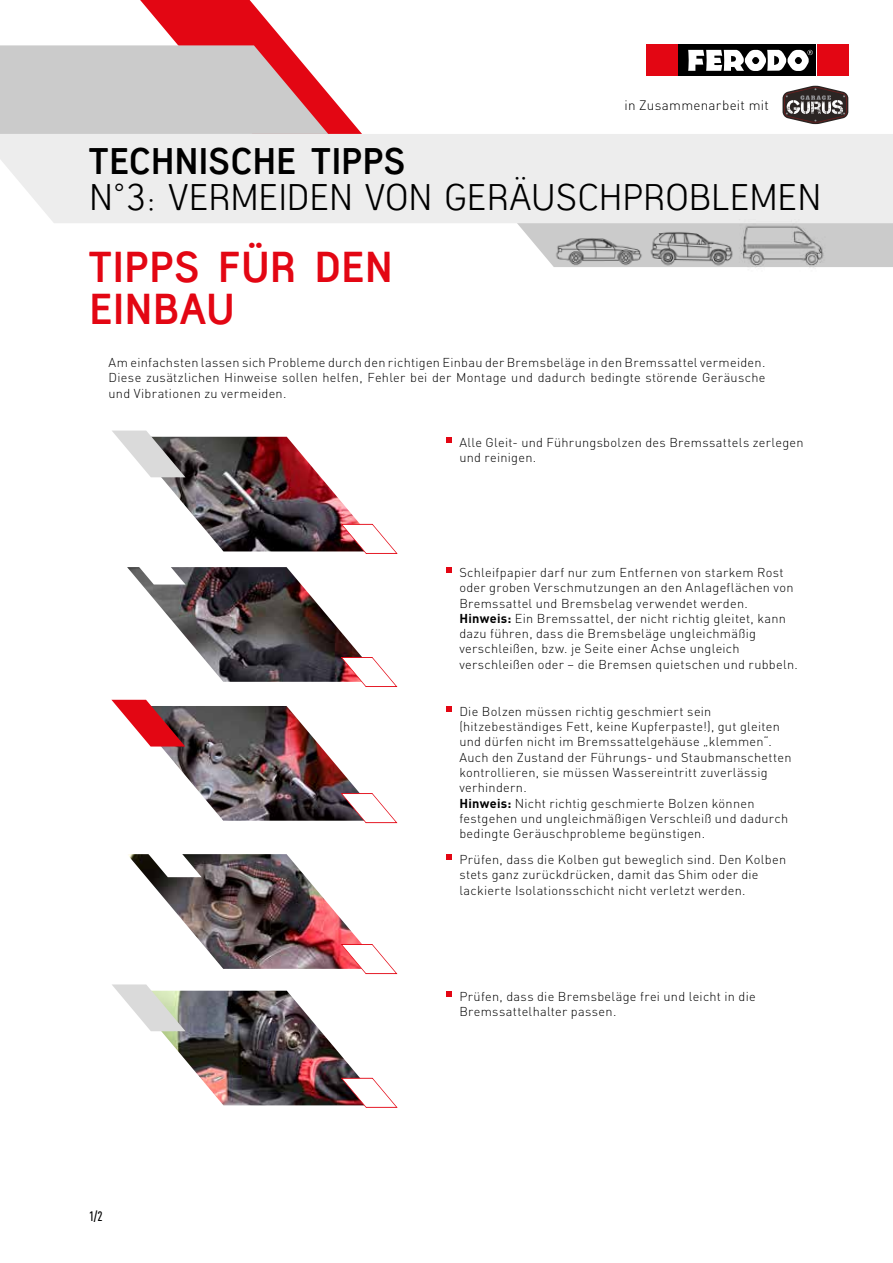
<style>
.page{position:relative;width:893px;height:1263px;background:#fff}
.page>*{position:absolute;margin:0;border:0;box-sizing:border-box;transform-origin:0 0}
.t1{font:700 42px/42px "Antagometrica BT";letter-spacing:.005em;color:#e30613}
.t2{font:36px "Antagometrica BT Light";color:#000}
.t3{font:700 36px "Antagometrica BT";letter-spacing:.01em;color:#000}
.t4{font:300 13.5px "DIN Pro";letter-spacing:.02em;color:#000}
.t5{font:500 condensed 13.5px "DIN Pro";color:#000}
.t6{font:300 12.75px/15.3px "DIN Pro";letter-spacing:.025em;color:#000}
.s1{font-weight:700}
</style>
<div class="page">
<div style="left:678px;top:45px;width:138px;height:31px;background:#000"></div>
<div style="left:646px;top:45px;width:32px;height:31px;background:#e30613"></div>
<div style="left:817px;top:45px;width:31px;height:31px;background:#e30613"></div>
<svg style="left:688px;top:50px;width:125px;height:21px"></svg>
<svg style="left:0;top:0;width:362px;height:134px"></svg>
<div style="left:831px;top:223px;width:62px;height:44px;background:#cbcbcb"></div>
<div style="left:0;top:134px;width:893px;height:89px;background:#ededed"></div>
<img style="left:497px;top:208px;width:153px;height:59px">
<img style="left:646px;top:220px;width:32px;height:47px">
<img style="left:678px;top:220px;width:153px;height:48px">
<svg style="left:782px;top:86px;width:66px;height:38px"></svg>
<img style="left:151px;top:437px;width:208px;height:114px">
<img style="left:161px;top:991px;width:198px;height:114px">
<svg style="left:340px;top:523px;width:58px;height:31px"></svg>
<svg style="left:340px;top:1077px;width:58px;height:31px"></svg>
<svg style="left:112px;top:431px;width:73px;height:46px"></svg>
<svg style="left:112px;top:984px;width:73px;height:47px"></svg>
<img style="left:150px;top:706px;width:210px;height:115px">
<svg style="left:340px;top:793px;width:58px;height:30px"></svg>
<svg style="left:111px;top:700px;width:74px;height:46px"></svg>
<img style="left:127px;top:567px;width:234px;height:115px">
<svg style="left:139px;top:567px;width:46px;height:17px"></svg>
<svg style="left:340px;top:656px;width:58px;height:31px"></svg>
<img style="left:128px;top:854px;width:233px;height:115px">
<svg style="left:148px;top:854px;width:54px;height:23px"></svg>
<svg style="left:340px;top:943px;width:58px;height:31px"></svg>
<svg style="left:446px;top:437px;width:6px;height:6px"></svg>
<svg style="left:446px;top:567px;width:6px;height:6px"></svg>
<svg style="left:446px;top:706px;width:6px;height:6px"></svg>
<svg style="left:446px;top:854px;width:6px;height:6px"></svg>
<svg style="left:446px;top:991px;width:6px;height:6px"></svg>
<p class="t4" style="left:624px;top:96px;width:146px">in Zusammenarbeit mit</p>
<h2 class="t3" style="left:89px;top:139px;width:318px">TECHNISCHE TIPPS</h2>
<h2 class="t2" style="left:89px;top:175px;width:734px">N°3: VERMEIDEN VON GERÄUSCHPROBLEMEN</h2>
<h1 class="t1" style="left:89px;top:246px;width:305px">TIPPS FÜR DEN<br>EINBAU</h1>
<p class="t6" style="left:109px;top:354px;width:658px;text-align:justify">Am einfachsten lassen sich Probleme durch den richtigen Einbau der Bremsbeläge in den Bremssattel vermeiden.<br>Diese zusätzlichen Hinweise sollen helfen, Fehler bei der Montage und dadurch bedingte störende Geräusche und Vibrationen zu vermeiden.</p>
<p class="t6" style="left:459px;top:434px;width:346px">Alle Gleit- und Führungsbolzen des Bremssattels zerlegen und reinigen.</p>
<p class="t6" style="left:459px;top:564px;width:340px">Schleifpapier darf nur zum Entfernen von starkem Rost oder groben Verschmutzungen an den Anlageflächen von Bremssattel und Bremsbelag verwendet werden.<br><span class="s1">Hinweis:</span> Ein Bremssattel, der nicht richtig gleitet, kann dazu führen, dass die Bremsbeläge ungleichmäßig verschleißen, bzw. je Seite einer Achse ungleich verschleißen oder – die Bremsen quietschen und rubbeln.</p>
<p class="t6" style="left:459px;top:703px;width:334px">Die Bolzen müssen richtig geschmiert sein (hitzebeständiges Fett, keine Kupferpaste!), gut gleiten und dürfen nicht im Bremssattelgehäuse „klemmen“.<br>Auch den Zustand der Führungs- und Staubmanschetten kontrollieren, sie müssen Wassereintritt zuverlässig verhindern.<br><span class="s1">Hinweis:</span> Nicht richtig geschmierte Bolzen können festgehen und ungleichmäßigen Verschleiß und dadurch bedingte Geräuschprobleme begünstigen.</p>
<p class="t6" style="left:459px;top:851px;width:328px">Prüfen, dass die Kolben gut beweglich sind. Den Kolben stets ganz zurückdrücken, damit das Shim oder die lackierte Isolationsschicht nicht verletzt werden.</p>
<p class="t5" style="left:89px;top:1208px;width:15px">1/2</p>
<p class="t6" style="left:459px;top:988px;width:298px">Prüfen, dass die Bremsbeläge frei und leicht in die<br>Bremssattelhalter passen.</p>
</div>
